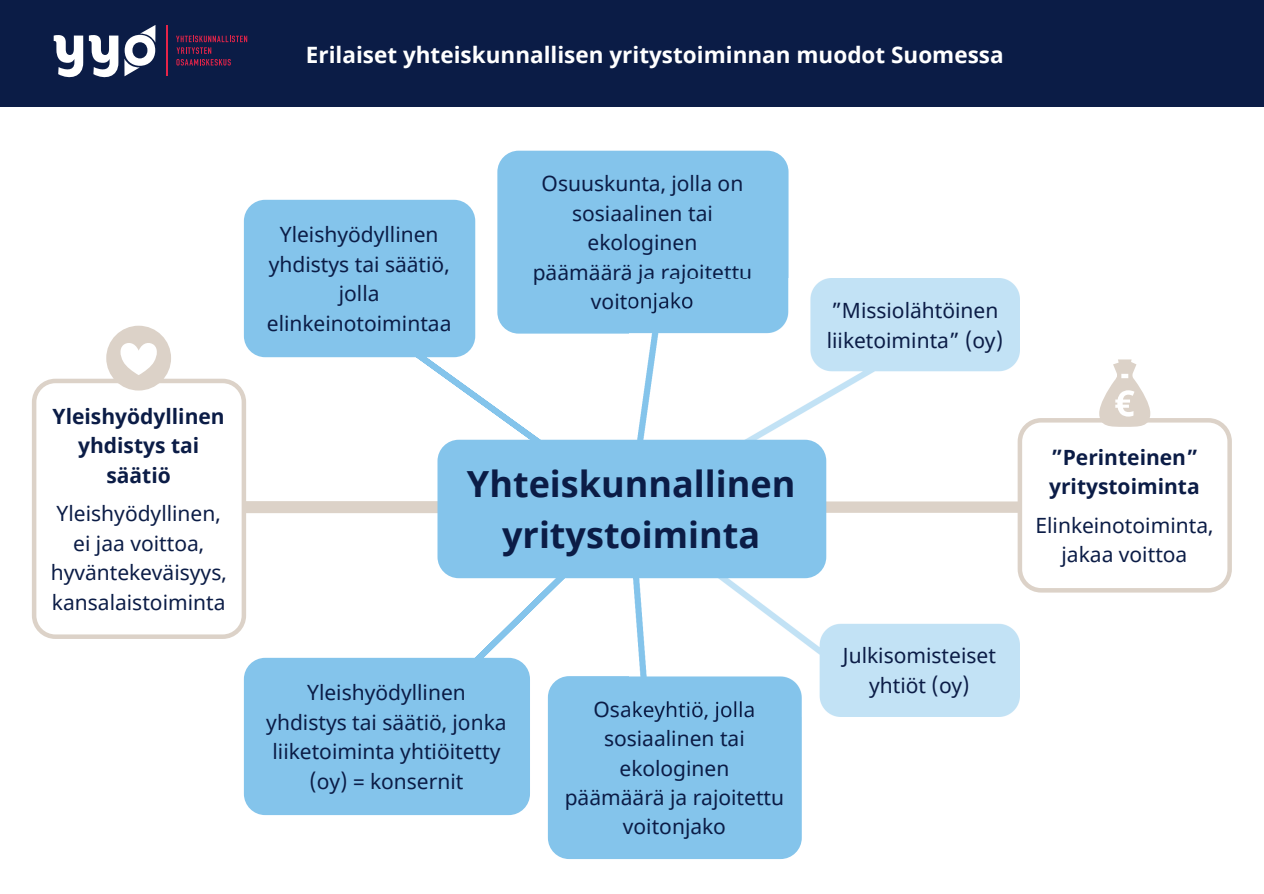
<style>
.page{position:relative;width:1264px;height:894px;background:#fff}
.page>*{position:absolute;margin:0;border:0;box-sizing:border-box;transform-origin:0 0}
.t1{font:700 36px/50.4px "Noto Sans";color:#0b1c46;text-align:center}
.t2{font:700 22.5px "Noto Sans";color:#fff}
.t3{font:21px/29.4px "Noto Sans";color:#0b1c46;text-align:center}
.t4{font:700 21px/29.4px "Noto Sans";color:#0b1c46}
</style>
<div class="page">
<svg style="left:376px;top:258px;width:253px;height:520px"></svg>
<div style="left:244px;top:501px;width:775px;height:12px;background:#dcd2c8"></div>
<div style="left:0;top:0;width:1263px;height:107px;background:#0b1c46"></div>
<svg style="left:176px;top:36px;width:71px;height:30px"></svg>
<svg style="left:124px;top:25px;width:31px;height:51px"></svg>
<svg style="left:54px;top:35px;width:29px;height:43px"></svg>
<svg style="left:89px;top:35px;width:29px;height:43px"></svg>
<hr style="left:166px;top:25px;width:1px;height:51px;background:#e62449">
<div style="left:244px;top:200px;width:231px;height:157px;background:#84c4eb;border-radius:21px"></div>
<div style="left:497px;top:151px;width:291px;height:182px;background:#84c4eb;border-radius:21px"></div>
<div style="left:244px;top:657px;width:286px;height:158px;background:#84c4eb;border-radius:21px"></div>
<div style="left:548px;top:676px;width:253px;height:183px;background:#84c4eb;border-radius:21px"></div>
<img style="left:629px;top:279px;width:390px;height:227px">
<img style="left:629px;top:506px;width:390px;height:210px">
<div style="left:437px;top:440px;width:389px;height:138px;background:#84c4eb;border-radius:21px"></div>
<div style="left:1017px;top:418px;width:214px;height:174px;border:4px solid #dcd2c8;border-radius:21px"></div>
<svg style="left:1099px;top:359px;width:51px;height:68px"></svg>
<div style="left:32px;top:379px;width:214px;height:260px;border:4px solid #dcd2c8;border-radius:21px"></div>
<svg style="left:106px;top:326px;width:65px;height:64px"></svg>
<h1 class="t2" style="left:306px;top:39px;width:699px">Erilaiset yhteiskunnallisen yritystoiminnan muodot Suomessa</h1>
<p class="t4" style="left:53px;top:401px;width:173px;text-align:center">Yleishyödyllinen yhdistys tai säätiö</p>
<p class="t3" style="left:51px;top:498px;width:177px">Yleishyödyllinen, ei jaa voittoa, hyväntekeväisyys, kansalaistoiminta</p>
<p class="t3" style="left:267px;top:219px;width:186px">Yleishyödyllinen yhdistys tai säätiö, jolla elinkeinotoimintaa</p>
<p class="t3" style="left:532px;top:168px;width:221px">Osuuskunta, jolla on sosiaalinen tai ekologinen<br>päämäärä ja rajoitettu voitonjako</p>
<p class="t3" style="left:826px;top:295px;width:178px;text-align:left">”Missiolähtöinen liiketoiminta” (oy)</p>
<h2 class="t1" style="left:467px;top:458px;width:330px">Yhteiskunnallinen yritystoiminta</h2>
<p class="t3" style="left:266px;top:677px;width:242px">Yleishyödyllinen yhdistys tai säätiö, jonka liiketoiminta yhtiöitetty (oy) = konsernit</p>
<p class="t3" style="left:564px;top:723px;width:221px">sosiaalinen tai ekologinen<br>päämäärä ja rajoitettu voitonjako</p>
<p class="t3" style="left:842px;top:640px;width:154px">Julkisomisteiset yhtiöt (oy)</p>
<h2 class="t4" style="left:1048px;top:442px;width:152px">”Perinteinen” yritystoiminta</h2>
<p class="t3" style="left:1035px;top:509px;width:179px">Elinkeinotoiminta, jakaa voittoa</p>
</div>
